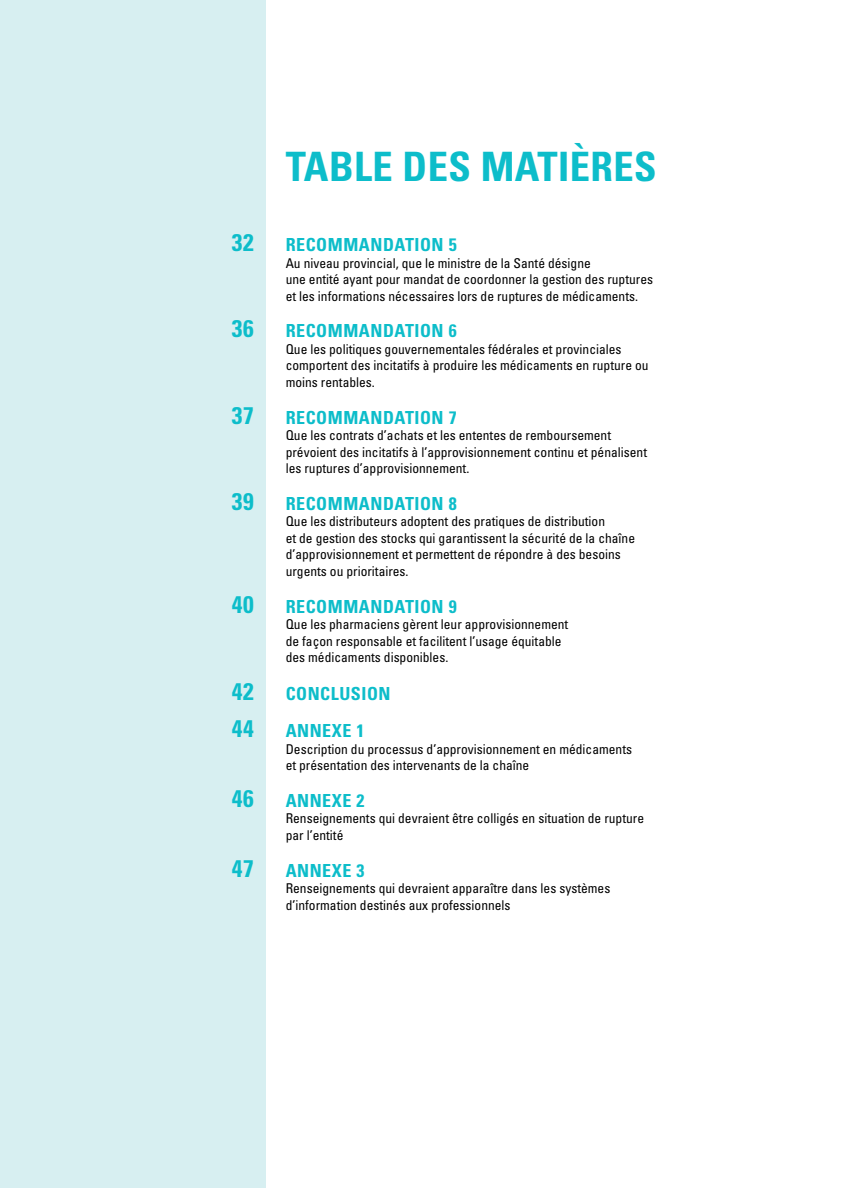
<style>
.page{position:relative;width:864px;height:1188px;background:#fff}
.page>*{position:absolute;margin:0;border:0;box-sizing:border-box;transform-origin:0 0}
.t1{font:700 condensed 40.5px "Univers";color:#0dbdca}
.t2{font:700 condensed 24px "Univers";letter-spacing:.03em;color:#0dbdca}
.t3{font:700 condensed 18px "Univers";letter-spacing:.03em;color:#0dbdca}
.t4{font:condensed 13.5px/16.5px "Univers";color:#000}
</style>
<div class="page">
<div style="left:0;top:0;width:266px;height:1188px;background:#d7eff1"></div>
<h1 class="t1" style="left:232px;top:141px;width:34px">TA</h1>
<h1 class="t1" style="left:329px;top:141px;width:96px">BLE DES</h1>
<h1 class="t1" style="left:481px;top:141px;width:22px">MATI</h1>
<h1 class="t1" style="left:570px;top:141px;width:43px">ÈRES</h1>
<h2 class="t2" style="left:232px;top:228px;width:24px">32</h2>
<h3 class="t3" style="left:286px;top:234px;width:13px">RECOMMANDATION</h3>
<h3 class="t3" style="left:449px;top:234px;width:9px">5</h3>
<p class="t4" style="left:286px;top:254px;width:369px">Au niveau provincial, que le ministre de la Santé désigne<br>une entité ayant pour mandat de coordonner la gestion des ruptures et les informations nécessaires lors de ruptures de médicaments.</p>
<h2 class="t2" style="left:232px;top:314px;width:24px">36</h2>
<h3 class="t3" style="left:286px;top:320px;width:13px">RECOMMANDATION</h3>
<h3 class="t3" style="left:449px;top:320px;width:9px">6</h3>
<p class="t4" style="left:286px;top:341px;width:364px">Que les politiques gouvernementales fédérales et provinciales comportent des incitatifs à produire les médicaments en rupture ou moins rentables.</p>
<h2 class="t2" style="left:232px;top:400px;width:24px">37</h2>
<h3 class="t3" style="left:286px;top:406px;width:13px">RECOMMANDATION</h3>
<h3 class="t3" style="left:449px;top:406px;width:9px">7</h3>
<p class="t4" style="left:286px;top:427px;width:363px">Que les contrats d’achats et les ententes de remboursement prévoient des incitatifs à l’approvisionnement continu et pénalisent les ruptures d’approvisionnement.</p>
<h2 class="t2" style="left:232px;top:487px;width:24px">39</h2>
<h3 class="t3" style="left:286px;top:493px;width:13px">RECOMMANDATION</h3>
<h3 class="t3" style="left:449px;top:493px;width:9px">8</h3>
<p class="t4" style="left:286px;top:513px;width:351px">Que les distributeurs adoptent des pratiques de distribution<br>et de gestion des stocks qui garantissent la sécurité de la chaîne d’approvisionnement et permettent de répondre à des besoins urgents ou prioritaires.</p>
<h2 class="t2" style="left:232px;top:589px;width:24px">40</h2>
<h3 class="t3" style="left:286px;top:595px;width:12px">RECOMMANDATION</h3>
<h3 class="t3" style="left:449px;top:595px;width:9px">9</h3>
<p class="t4" style="left:286px;top:616px;width:284px">Que les pharmaciens gèrent leur approvisionnement de façon responsable et facilitent l’usage équitable des médicaments disponibles.</p>
<h2 class="t2" style="left:232px;top:677px;width:24px">42</h2>
<h3 class="t3" style="left:286px;top:683px;width:12px">CONC</h3>
<h3 class="t3" style="left:331px;top:683px;width:20px">LUSION</h3>
<h2 class="t2" style="left:232px;top:714px;width:24px">44</h2>
<h3 class="t3" style="left:286px;top:720px;width:10px">ANNE</h3>
<h3 class="t3" style="left:332px;top:720px;width:34px">XE 1</h3>
<p class="t4" style="left:286px;top:740px;width:348px">Description du processus d’approvisionnement en médicaments et présentation des intervenants de la chaîne</p>
<h2 class="t2" style="left:232px;top:784px;width:24px">46</h2>
<h3 class="t3" style="left:286px;top:790px;width:10px">ANNE</h3>
<h3 class="t3" style="left:332px;top:790px;width:34px">XE 2</h3>
<p class="t4" style="left:286px;top:810px;width:360px">Renseignements qui devraient être colligés en situation de rupture par l’entité</p>
<h2 class="t2" style="left:232px;top:853px;width:24px">47</h2>
<h3 class="t3" style="left:286px;top:859px;width:10px">ANNE</h3>
<h3 class="t3" style="left:332px;top:859px;width:34px">XE 3</h3>
<p class="t4" style="left:286px;top:880px;width:326px">Renseignements qui devraient apparaître dans les systèmes d’information destinés aux professionnels</p>
</div>
